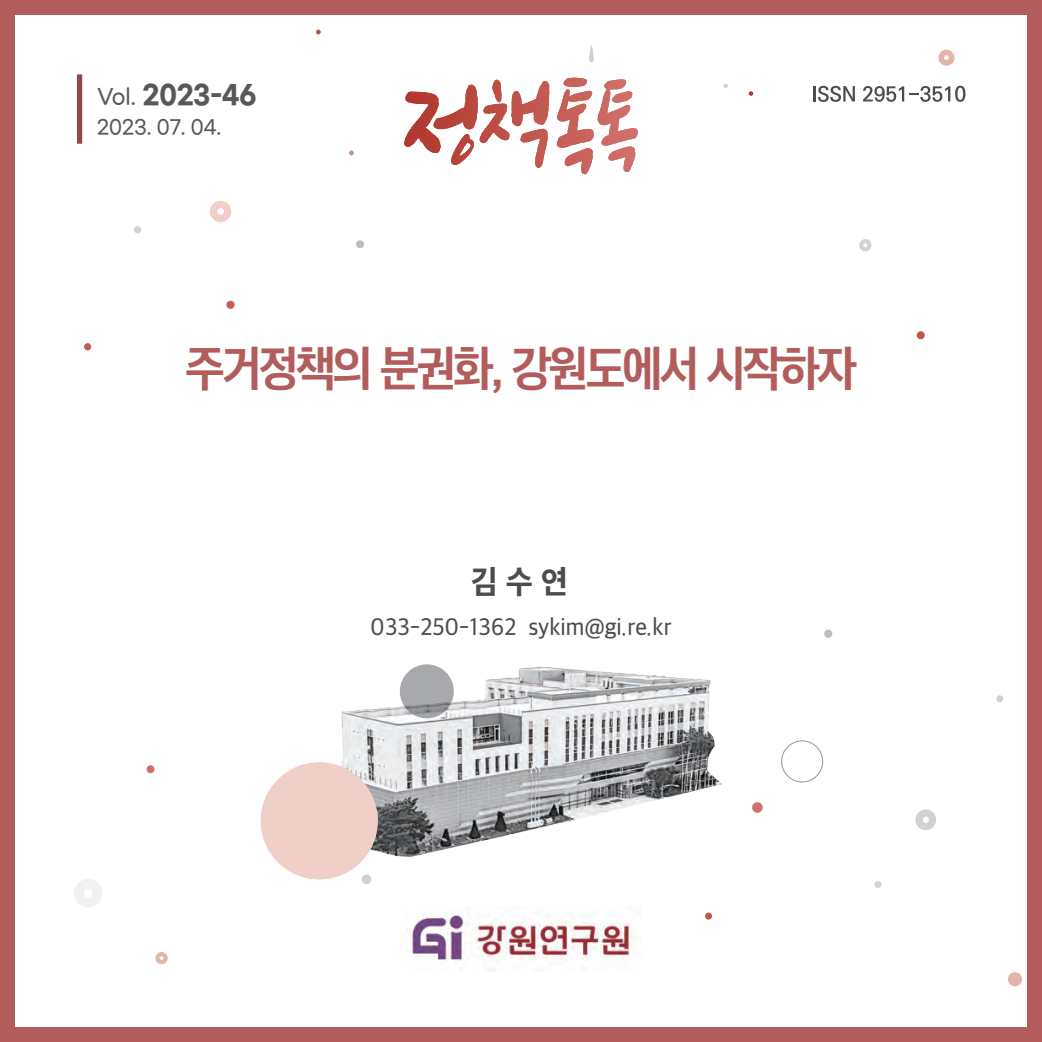
<style>
.page{position:relative;width:1042px;height:1042px;background:#fff}
.page>*{position:absolute;margin:0;border:0;box-sizing:border-box;transform-origin:0 0}
.t1{font:47.25px "SD Gt Neo Cond g Bd";letter-spacing:-.055em;color:#b25d5c;scale:1.04 1}
.t2{font:30.8px "SD Gothic Neoa h Ex Bd";color:#4b4c4d;scale:.95 1}
.t3{font:700 26.25px "Gmarket Sans";color:#57585a;scale:.95 1}
.t4{font:23.1px "SD Gothic Neoa e Md";color:#4b4c4d;scale:.95 1}
.t5{font:500 19.25px "Gmarket Sans";color:#57585a}
.s1{font-weight:500;font-size:21px}
</style>
<div class="page">
<img style="left:309px;top:666px;width:413px;height:248px">
<svg style="left:400px;top:664px;width:54px;height:54px;background:#a3a4a8"></svg>
<svg style="left:751px;top:801px;width:12px;height:12px"></svg>
<div style="left:750px;top:801px;width:14px;height:13px;border:1px solid #fff;border-radius:50%"></div>
<div style="left:77px;top:74px;width:5px;height:70px;background:#92484d"></div>
<div style="left:261px;top:762px;width:117px;height:117px;background:#f0cfc8;border-radius:50%"></div>
<img style="left:401px;top:907px;width:240px;height:64px">
<div style="left:781px;top:740px;width:42px;height:42px;border:1px solid #939598;border-radius:50%"></div>
<svg style="left:824px;top:629px;width:9px;height:9px"></svg>
<svg style="left:226px;top:300px;width:9px;height:9px"></svg>
<svg style="left:356px;top:240px;width:8px;height:9px"></svg>
<svg style="left:74px;top:879px;width:28px;height:28px"></svg>
<svg style="left:915px;top:809px;width:21px;height:21px"></svg>
<svg style="left:938px;top:50px;width:16px;height:16px"></svg>
<svg style="left:210px;top:201px;width:21px;height:21px"></svg>
<svg style="left:859px;top:239px;width:12px;height:12px"></svg>
<svg style="left:155px;top:952px;width:13px;height:12px"></svg>
<div style="left:1008px;top:972px;width:14px;height:14px;background:#e6b2ac;border-radius:50%"></div>
<svg style="left:349px;top:151px;width:5px;height:4px"></svg>
<div style="left:589px;top:45px;width:5px;height:17px;background:#d1d2d4;border-radius:2px"></div>
<svg style="left:316px;top:30px;width:5px;height:4px"></svg>
<div style="left:996px;top:695px;width:7px;height:7px;background:#d1d2d4;border-radius:50%"></div>
<div style="left:705px;top:912px;width:7px;height:7px;background:#ba5842;border-radius:50%"></div>
<div style="left:874px;top:881px;width:7px;height:7px;background:#d1d2d4;border-radius:50%"></div>
<div style="left:917px;top:331px;width:8px;height:8px;background:#ba5842;border-radius:50%"></div>
<svg style="left:748px;top:91px;width:5px;height:5px"></svg>
<svg style="left:723px;top:84px;width:5px;height:4px"></svg>
<div style="left:84px;top:343px;width:7px;height:7px;background:#c45d57;border-radius:50%"></div>
<div style="left:134px;top:226px;width:7px;height:7px;background:#d1d2d4;border-radius:50%"></div>
<div style="left:147px;top:765px;width:8px;height:8px;background:#d1716f;border-radius:50%"></div>
<div style="left:362px;top:874px;width:9px;height:10px;background:#d1d2d4;border-radius:50%"></div>
<svg style="left:404px;top:80px;width:145px;height:88px"></svg>
<svg style="left:557px;top:78px;width:81px;height:96px"></svg>
<div style="left:1027px;top:0;width:15px;height:1042px;background:#b25d5c"></div>
<div style="left:0;top:0;width:14px;height:1042px;background:#b25d5c"></div>
<div style="left:0;top:0;width:1042px;height:14px;background:#b25d5c"></div>
<div style="left:0;top:1027px;width:1042px;height:15px;background:#b25d5c"></div>
<svg style="left:813px;top:86px;width:42px;height:16px"></svg>
<svg style="left:863px;top:86px;width:102px;height:16px"></svg>
<p class="t3" style="left:97px;top:81px;width:169px"><span class="s1">Vol.</span> 2023-46</p>
<p class="t5" style="left:97px;top:117px;width:126px">2023. 07. 04.</p>
<h1 class="t1" style="left:185px;top:345px;width:647px">주거정책의 분권화, 강원도에서 시작하자</h1>
<h2 class="t2" style="left:471px;top:566px;width:104px">김 수 연</h2>
<p class="t4" style="left:370px;top:615px;width:319px">033-250-1362 sykim@gi.re.kr</p>
</div>
